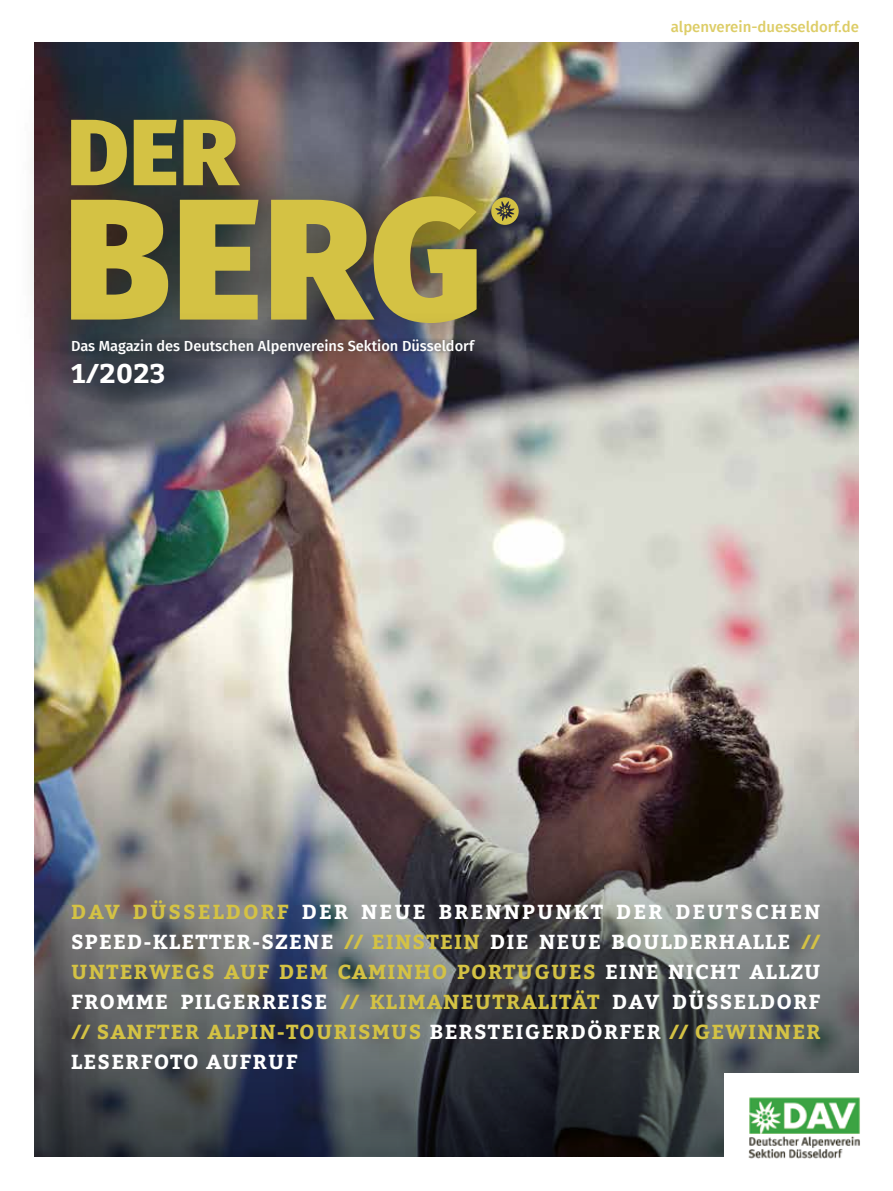
<style>
.page{position:relative;width:893px;height:1191px;background:#fff}
.page>*{position:absolute;margin:0;border:0;box-sizing:border-box;transform-origin:0 0}
.t1{font:700 27px "Bitter";color:#fff}
.t2{font:700 20.25px/30px "Bitter";letter-spacing:.06em;color:#fff;text-align:justify}
.t3{font:500 15px "Fira Sans";color:#ddcd67}
.t4{font:500 14.55px "Fira Sans";color:#fff}
.s1{color:#d4c244}
</style>
<div class="page">
<img style="left:34px;top:43px;width:825px;height:684px">
<img style="left:34px;top:727px;width:825px;height:430px">
<div style="left:725px;top:1072px;width:141px;height:100px;background:#fff"></div>
<img style="left:748px;top:1097px;width:112px;height:62px">
<div style="left:14px;top:63px;width:558px;height:376px;background:#2f2912;opacity:.75"></div>
<svg style="left:71px;top:196px;width:406px;height:117px;background:#a99c43"></svg>
<svg style="left:71px;top:120px;width:169px;height:65px;background:#a1963f"></svg>
<svg style="left:491px;top:197px;width:28px;height:28px"></svg>
<svg style="left:46px;top:313px;width:454px;height:67px;background:#565151"></svg>
<p class="t4" style="left:71px;top:334px;width:404px">Das Magazin des Deutschen Alpenvereins Sektion Düsseldorf</p>
<h1 class="t1" style="left:71px;top:352px;width:96px">1/2023</h1>
<p class="t3" style="left:671px;top:14px;width:190px">alpenverein-duesseldorf.de</p>
<p class="t2" style="left:71px;top:896px;width:751px"><span class="s1">DAV DÜSSELDORF</span> DER NEUE BRENNPUNKT DER DEUTSCHEN SPEED-KLETTER-SZENE <span class="s1">// EINSTEIN</span> DIE NEUE BOULDERHALLE <span class="s1">// UNTERWEGS AUF DEM CAMINHO PORTUGUES</span> EINE NICHT ALLZU FROMME PILGERREISE <span class="s1">// KLIMANEUTRALITÄT</span> DAV DÜSSELDORF <span class="s1">// SANFTER ALPIN-TOURISMUS</span> BERSTEIGERDÖRFER <span class="s1">// GEWINNER </span>LESERFOTO AUFRUF</p>
</div>
